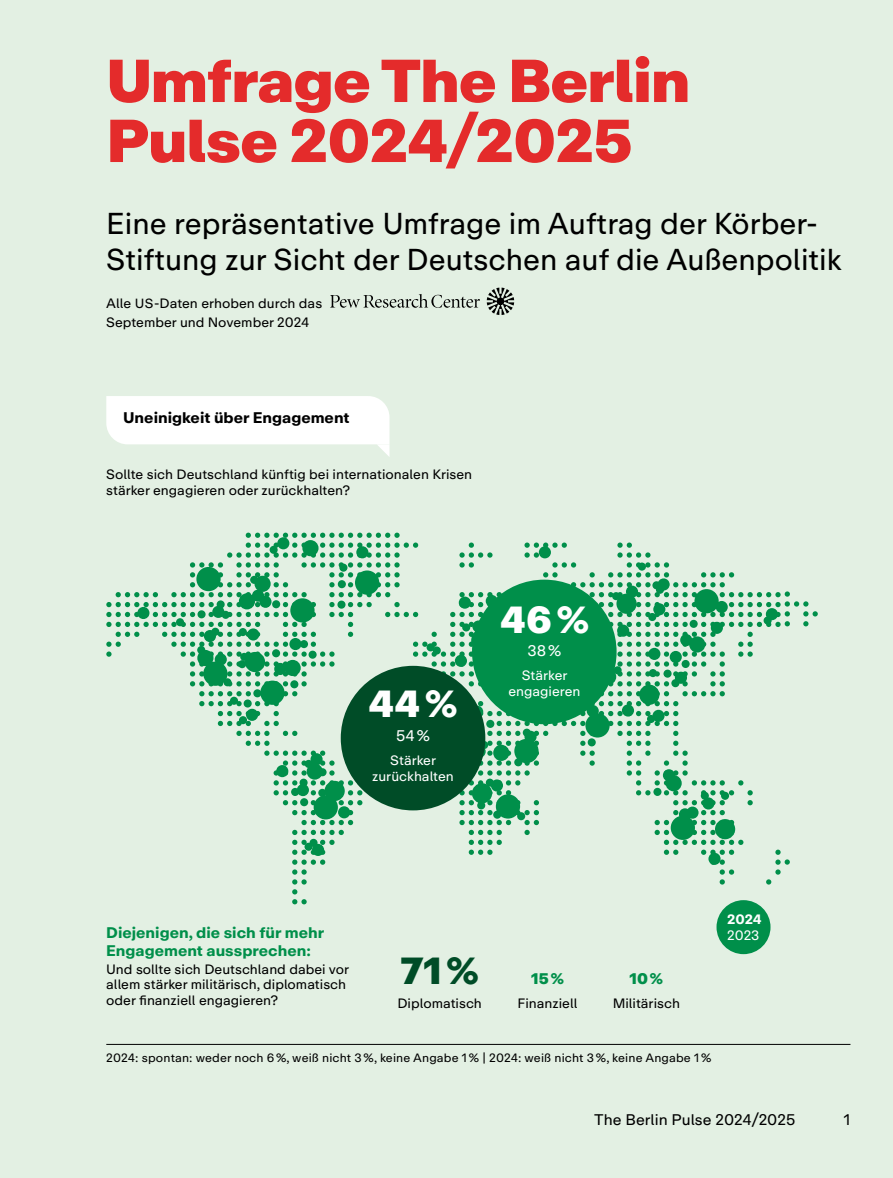
<style>
.page{position:relative;width:893px;height:1178px;background:#e3f0e3}
.page>*{position:absolute;margin:0;border:0;box-sizing:border-box;transform-origin:0 0}
.t1{font:900 60px/60px "Koerber Repro";letter-spacing:-.015em;color:#e42b2b}
.t2{font:900 37.5px "Koerber Repro";color:#fff}
.t3{font:900 37.5px "Koerber Repro";color:#004c27}
.t4{font:30px/36px "Koerber Repro";color:#000}
.t5{font:700 15.3px/18px "Koerber Repro";color:#008f4a}
.t6{font:700 15.3px "Koerber Repro";color:#000}
.t7{font:15.3px "Koerber Repro";color:#000}
.t8{font:15.3px "Koerber Repro";color:#fff}
.t9{font:900 15.3px "Koerber Repro";color:#008f4a}
.t10{font:13.5px/15.8px "Koerber Repro";color:#000}
.t11{font:13.5px/15.8px "Koerber Repro";color:#fff;text-align:center}
.t12{font:700 13.5px "Koerber Repro";color:#fff}
.t13{font:12px "Koerber Repro";letter-spacing:.01em;color:#000}
.s1{font-size:13.2px}
</style>
<div class="page">
<svg style="left:106px;top:533px;width:712px;height:371px"></svg>
<div style="left:716px;top:900px;width:54px;height:54px;background:#008f4a;border-radius:50%"></div>
<div style="left:341px;top:666px;width:144px;height:144px;background:#004c27;border-radius:50%"></div>
<div style="left:472px;top:580px;width:145px;height:144px;background:#008f4a;border-radius:50%"></div>
<hr style="left:106px;top:1044px;width:744px;height:1px;background:#000">
<svg style="left:106px;top:396px;width:283px;height:60px"></svg>
<svg style="left:487px;top:288px;width:27px;height:27px"></svg>
<svg style="left:330px;top:294px;width:150px;height:14px"></svg>
<h1 class="t1" style="left:106px;top:51px;width:585px">Umfrage The Berlin<br>Pulse 2024/2025</h1>
<h3 class="t4" style="left:106px;top:206px;width:737px">Eine repräsentative Umfrage im Auftrag der Körber-<br>Stiftung zur Sicht der Deutschen auf die Außenpolitik</h3>
<p class="t10" style="left:106px;top:293px;width:217px;line-height:19.5px">Alle <span class="s1">US</span>-Daten erhoben durch das<br>September und November 2024</p>
<p class="t6" style="left:123px;top:408px;width:228px">Uneinigkeit über Engagement</p>
<p class="t10" style="left:106px;top:466px;width:367px">Sollte sich Deutschland künftig bei internationalen Krisen stärker engagieren oder zurückhalten?</p>
<h2 class="t2" style="left:369px;top:678px;width:90px">44 %</h2>
<p class="t8" style="left:396px;top:726px;width:35px">54 %</p>
<p class="t11" style="left:372px;top:752px;width:83px">Stärker zurückhalten</p>
<h2 class="t2" style="left:500px;top:594px;width:90px">46 %</h2>
<p class="t8" style="left:528px;top:641px;width:35px">38 %</p>
<p class="t11" style="left:508px;top:668px;width:74px">Stärker engagieren</p>
<p class="t5" style="left:106px;top:923px;width:219px">Diejenigen, die sich für mehr<br>Engagement aussprechen:</p>
<p class="t10" style="left:106px;top:961px;width:244px">Und sollte sich Deutschland dabei vor allem stärker militärisch, diplomatisch oder finanziell engagieren?</p>
<h2 class="t3" style="left:401px;top:945px;width:79px">71 %</h2>
<p class="t10" style="left:397px;top:995px;width:86px">Diplomatisch</p>
<p class="t9" style="left:531px;top:968px;width:34px">15 %</p>
<p class="t10" style="left:518px;top:995px;width:61px">Finanziell</p>
<p class="t9" style="left:630px;top:968px;width:35px">10 %</p>
<p class="t10" style="left:613px;top:995px;width:69px">Militärisch</p>
<p class="t12" style="left:727px;top:910px;width:36px">2024</p>
<p class="t11" style="left:727px;top:928px;width:34px">2023</p>
<p class="t13" style="left:106px;top:1050px;width:607px">2024: spontan: weder noch 6 %, weiß nicht 3 %, keine Angabe 1 % | 2024: weiß nicht 3 %, keine Angabe 1 %</p>
<p class="t7" style="left:594px;top:1110px;width:203px">The Berlin Pulse 2024/2025</p>
<p class="t7" style="left:844px;top:1110px;width:8px">1</p>
</div>
